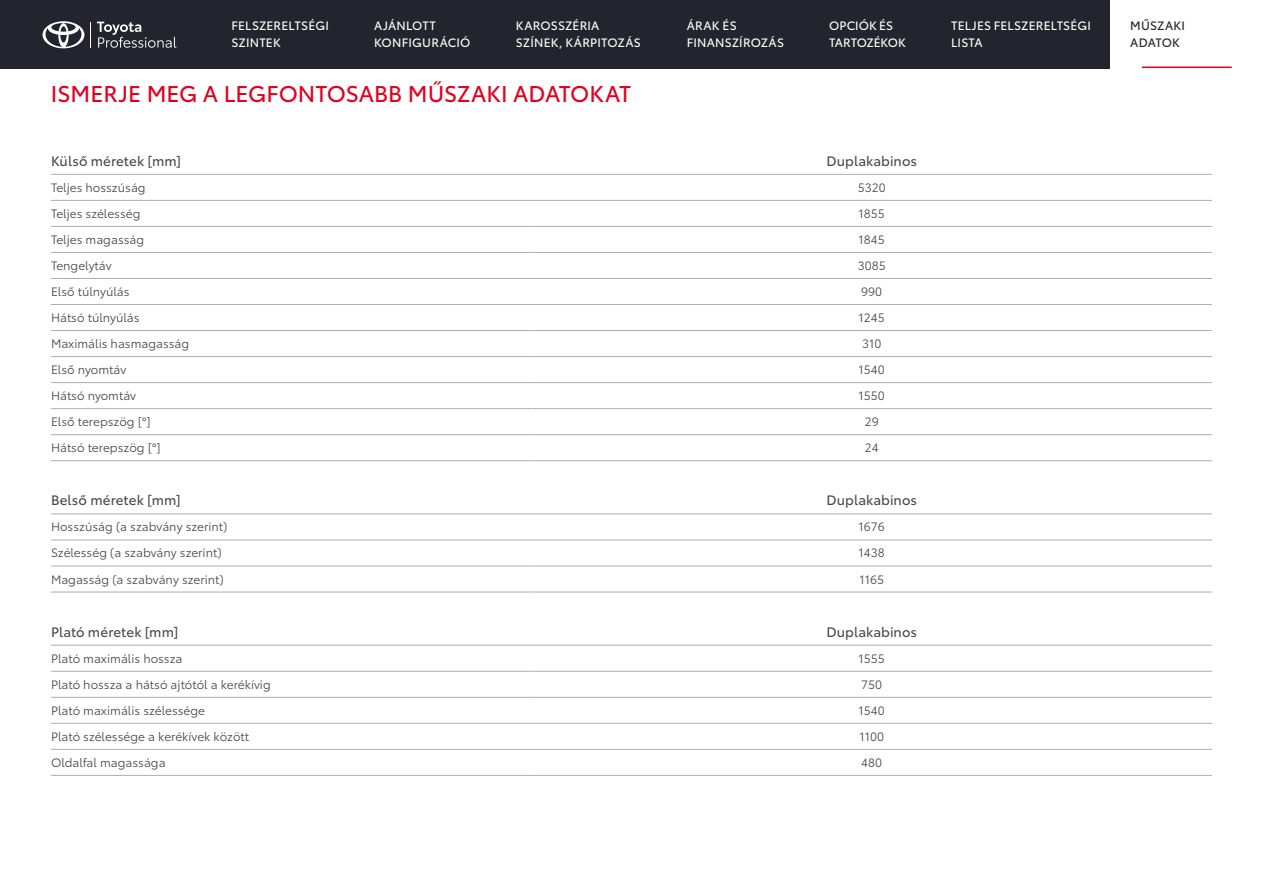
<style>
.page{position:relative;width:1263px;height:893px;background:#fff}
.page>*{position:absolute;margin:0;border:0;box-sizing:border-box;transform-origin:0 0}
.t1{font:22.5px "Toyota Type";color:#e3001f}
.t2{font:13.5px "Toyota Type";letter-spacing:.005em;color:#494948}
.t3{font:12px "Toyota Type";color:#494948}
.t4{font:12px/16.5px "Toyota Type";letter-spacing:.015em;color:#fff}
.t5{font:12px/16.5px "Toyota Type";letter-spacing:-.005em;color:#fff}
.t6{font:12px/16.5px "Toyota Type";letter-spacing:.02em;color:#23242d}
</style>
<div class="page">
<div style="left:0;top:0;width:1263px;height:68px;background:#23242d"></div>
<svg style="left:97px;top:22px;width:80px;height:26px"></svg>
<svg style="left:90px;top:22px;width:1px;height:26px"></svg>
<svg style="left:43px;top:21px;width:41px;height:27px"></svg>
<div style="left:1111px;top:0;width:152px;height:68px;background:#fff"></div>
<hr style="left:1142px;top:67px;width:90px;height:1px;background:#e3001f">
<hr style="left:51px;top:200px;width:480px;height:1px;background:#acadad">
<hr style="left:531px;top:200px;width:681px;height:1px;background:#acadad">
<hr style="left:51px;top:226px;width:480px;height:1px;background:#acadad">
<hr style="left:531px;top:226px;width:681px;height:1px;background:#acadad">
<hr style="left:51px;top:252px;width:480px;height:1px;background:#acadad">
<hr style="left:531px;top:252px;width:681px;height:1px;background:#acadad">
<hr style="left:51px;top:278px;width:480px;height:1px;background:#acadad">
<hr style="left:531px;top:278px;width:681px;height:1px;background:#acadad">
<hr style="left:51px;top:304px;width:480px;height:1px;background:#acadad">
<hr style="left:531px;top:304px;width:681px;height:1px;background:#acadad">
<hr style="left:51px;top:330px;width:480px;height:1px;background:#acadad">
<hr style="left:531px;top:330px;width:681px;height:1px;background:#acadad">
<hr style="left:51px;top:356px;width:480px;height:1px;background:#acadad">
<hr style="left:531px;top:356px;width:681px;height:1px;background:#acadad">
<hr style="left:51px;top:382px;width:480px;height:1px;background:#acadad">
<hr style="left:531px;top:382px;width:681px;height:1px;background:#acadad">
<hr style="left:51px;top:408px;width:480px;height:1px;background:#acadad">
<hr style="left:531px;top:408px;width:681px;height:1px;background:#acadad">
<hr style="left:51px;top:434px;width:480px;height:1px;background:#acadad">
<hr style="left:531px;top:434px;width:681px;height:1px;background:#acadad">
<hr style="left:51px;top:460px;width:480px;height:1px;background:#acadad">
<hr style="left:531px;top:460px;width:681px;height:1px;background:#acadad">
<hr style="left:51px;top:513px;width:480px;height:1px;background:#acadad">
<hr style="left:531px;top:513px;width:681px;height:1px;background:#acadad">
<hr style="left:51px;top:645px;width:480px;height:1px;background:#acadad">
<hr style="left:531px;top:645px;width:681px;height:1px;background:#acadad">
<hr style="left:51px;top:540px;width:480px;height:1px;background:#acadad">
<hr style="left:531px;top:540px;width:681px;height:1px;background:#acadad">
<hr style="left:51px;top:566px;width:480px;height:1px;background:#acadad">
<hr style="left:531px;top:566px;width:681px;height:1px;background:#acadad">
<hr style="left:51px;top:592px;width:480px;height:1px;background:#acadad">
<hr style="left:531px;top:592px;width:681px;height:1px;background:#acadad">
<hr style="left:51px;top:671px;width:480px;height:1px;background:#acadad">
<hr style="left:531px;top:671px;width:681px;height:1px;background:#acadad">
<hr style="left:51px;top:697px;width:480px;height:1px;background:#acadad">
<hr style="left:531px;top:697px;width:681px;height:1px;background:#acadad">
<hr style="left:51px;top:723px;width:480px;height:1px;background:#acadad">
<hr style="left:531px;top:723px;width:681px;height:1px;background:#acadad">
<hr style="left:51px;top:749px;width:480px;height:1px;background:#acadad">
<hr style="left:531px;top:749px;width:681px;height:1px;background:#acadad">
<hr style="left:51px;top:775px;width:480px;height:1px;background:#acadad">
<hr style="left:531px;top:775px;width:681px;height:1px;background:#acadad">
<hr style="left:531px;top:174px;width:681px;height:1px;background:#acadad">
<hr style="left:51px;top:174px;width:480px;height:1px;background:#acadad">
<p class="t4" style="left:232px;top:17px;width:99px">FELSZERELTSÉGI<br>SZINTEK</p>
<p class="t4" style="left:374px;top:17px;width:98px">AJÁNLOTT<br>KONFIGURÁCIÓ</p>
<p class="t4" style="left:516px;top:17px;width:127px">KAROSSZÉRIA<br>SZÍNEK, KÁRPITOZÁS</p>
<p class="t4" style="left:687px;top:17px;width:99px">ÁRAK ÉS<br>FINANSZÍROZÁS</p>
<p class="t5" style="left:829px;top:17px;width:78px">OPCIÓK ÉS<br>TARTOZÉKOK</p>
<p class="t4" style="left:951px;top:17px;width:142px">TELJES FELSZERELTSÉGI<br>LISTA</p>
<p class="t6" style="left:1130px;top:17px;width:56px">MŰSZAKI<br>ADATOK</p>
<h1 class="t1" style="left:51px;top:77px;width:582px">ISMERJE MEG A LEGFONTOSABB MŰSZAKI ADATOKAT</h1>
<p class="t2" style="left:51px;top:151px;width:132px">Külső méretek [mm]</p>
<p class="t2" style="left:826px;top:151px;width:92px">Duplakabinos</p>
<p class="t3" style="left:51px;top:179px;width:96px">Teljes hosszúság</p>
<p class="t3" style="left:858px;top:179px;width:29px">5320</p>
<p class="t3" style="left:51px;top:205px;width:91px">Teljes szélesség</p>
<p class="t3" style="left:858px;top:205px;width:28px">1855</p>
<p class="t3" style="left:51px;top:231px;width:95px">Teljes magasság</p>
<p class="t3" style="left:858px;top:231px;width:28px">1845</p>
<p class="t3" style="left:51px;top:257px;width:62px">Tengelytáv</p>
<p class="t3" style="left:858px;top:257px;width:29px">3085</p>
<p class="t3" style="left:51px;top:283px;width:80px">Első túlnyúlás</p>
<p class="t3" style="left:861px;top:283px;width:22px">990</p>
<p class="t3" style="left:51px;top:309px;width:90px">Hátsó túlnyúlás</p>
<p class="t3" style="left:858px;top:309px;width:28px">1245</p>
<p class="t3" style="left:51px;top:335px;width:140px">Maximális hasmagasság</p>
<p class="t3" style="left:862px;top:335px;width:21px">310</p>
<p class="t3" style="left:51px;top:361px;width:77px">Első nyomtáv</p>
<p class="t3" style="left:858px;top:361px;width:28px">1540</p>
<p class="t3" style="left:51px;top:387px;width:87px">Hátsó nyomtáv</p>
<p class="t3" style="left:858px;top:387px;width:28px">1550</p>
<p class="t3" style="left:51px;top:413px;width:101px">Első terepszög [°]</p>
<p class="t3" style="left:865px;top:413px;width:15px">29</p>
<p class="t3" style="left:51px;top:439px;width:111px">Hátsó terepszög [°]</p>
<p class="t3" style="left:865px;top:439px;width:15px">24</p>
<p class="t2" style="left:51px;top:490px;width:131px">Belső méretek [mm]</p>
<p class="t2" style="left:826px;top:490px;width:92px">Duplakabinos</p>
<p class="t3" style="left:51px;top:518px;width:178px">Hosszúság (a szabvány szerint)</p>
<p class="t3" style="left:858px;top:518px;width:28px">1676</p>
<p class="t3" style="left:51px;top:544px;width:172px">Szélesség (a szabvány szerint)</p>
<p class="t3" style="left:858px;top:544px;width:28px">1438</p>
<p class="t3" style="left:51px;top:570px;width:174px">Magasság (a szabvány szerint)</p>
<p class="t3" style="left:859px;top:570px;width:26px">1165</p>
<p class="t2" style="left:51px;top:622px;width:129px">Plató méretek [mm]</p>
<p class="t2" style="left:826px;top:622px;width:92px">Duplakabinos</p>
<p class="t3" style="left:51px;top:650px;width:133px">Plató maximális hossza</p>
<p class="t3" style="left:858px;top:650px;width:28px">1555</p>
<p class="t3" style="left:51px;top:676px;width:221px">Plató hossza a hátsó ajtótól a kerékívig</p>
<p class="t3" style="left:861px;top:676px;width:22px">750</p>
<p class="t3" style="left:51px;top:702px;width:156px">Plató maximális szélessége</p>
<p class="t3" style="left:858px;top:702px;width:28px">1540</p>
<p class="t3" style="left:51px;top:728px;width:200px">Plató szélessége a kerékívek között</p>
<p class="t3" style="left:859px;top:728px;width:26px">1100</p>
<p class="t3" style="left:51px;top:754px;width:116px">Oldalfal magassága</p>
<p class="t3" style="left:861px;top:754px;width:22px">480</p>
</div>
